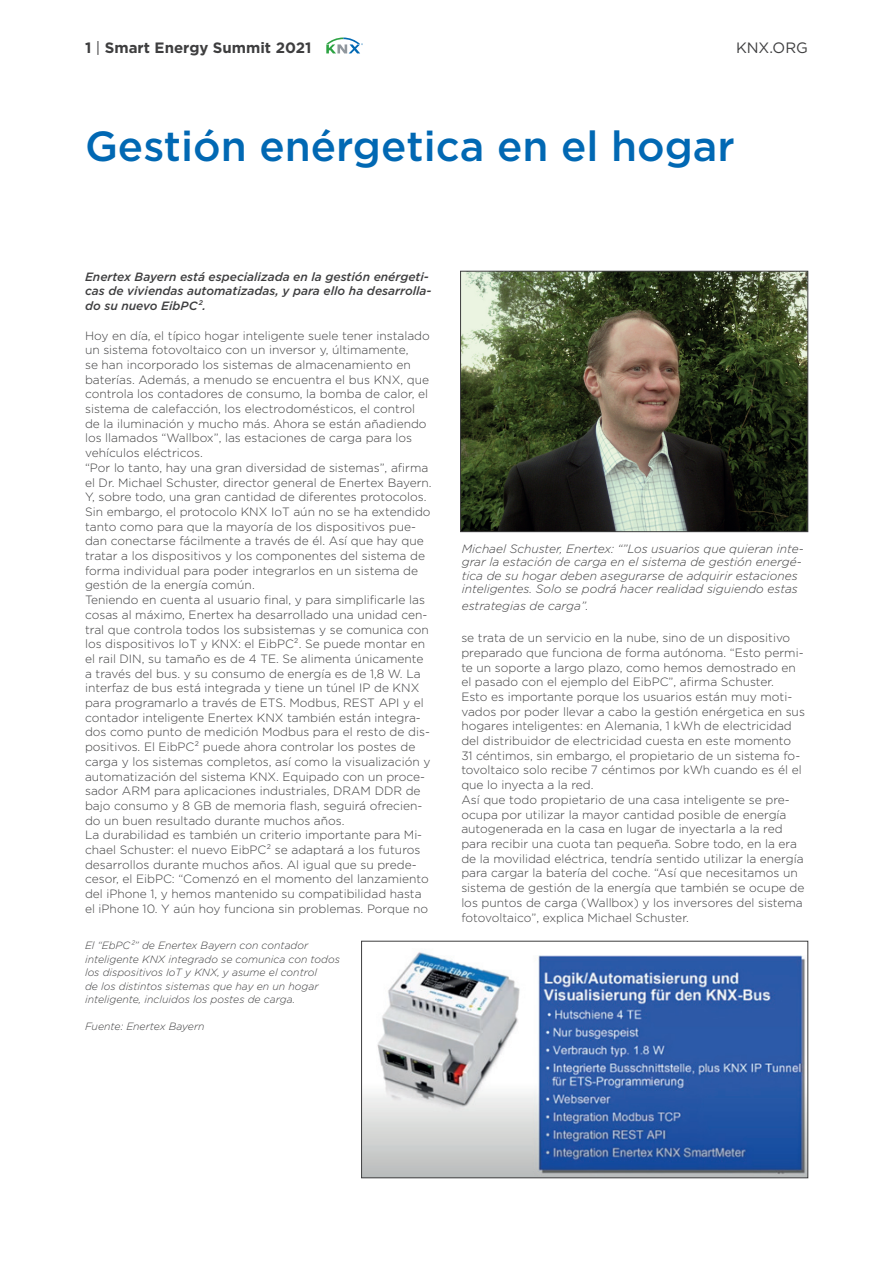
<style>
.page{position:relative;width:893px;height:1263px;background:#fff}
.page>*{position:absolute;margin:0;border:0;box-sizing:border-box;transform-origin:0 0}
.t1{font:500 42px "Gotham";color:#0168b3}
.t2{font:700 15px "Gotham";color:#3e3e3f}
.t3{font:15px "Gotham";color:#3e3e3f}
.t4{font:300 12px/14.7px "Gotham";color:#3e3e3f}
.t5{font:italic 300 12px/13.5px "Gotham";color:#3e3e3f}
.t6{font:italic 500 12px/14.7px "Gotham";color:#3e3e3f}
.t7{font:italic 300 10.5px/13.5px "Gotham";color:#3e3e3f}
.s1{font-weight:400}
</style>
<div class="page">
<img style="left:363px;top:952px;width:443px;height:224px">
<div style="left:361px;top:941px;width:447px;height:237px;border:1px solid #3e3e3f"></div>
<img style="left:462px;top:273px;width:344px;height:257px">
<div style="left:460px;top:271px;width:348px;height:261px;border:1px solid #3e3e3f"></div>
<svg style="left:326px;top:38px;width:37px;height:15px"></svg>
<p class="t2" style="left:85px;top:39px;width:228px">1 <span class="s1">|</span> Smart Energy Summit 2021</p>
<p class="t3" style="left:736px;top:39px;width:73px">KNX.ORG</p>
<h1 class="t1" style="left:85px;top:119px;width:651px">Gestión enérgetica en el hogar</h1>
<p class="t6" style="left:85px;top:269px;width:348px">Enertex Bayern está especializada en la gestión enérgeti&shy;cas de viviendas automatizadas, y para ello ha desarrolla&shy;do su nuevo EibPC².</p>
<p class="t4" style="left:85px;top:328px;width:348px">Hoy en día, el típico hogar inteligente suele tener instalado un sistema fotovoltaico con un inversor y, últimamente,<br>se han incorporado los sistemas de almacenamiento en baterías. Además, a menudo se encuentra el bus KNX, que controla los contadores de consumo, la bomba de calor, el sistema de calefacción, los electrodomésticos, el control de la iluminación y mucho más. Ahora se están añadiendo los llamados “Wallbox”, las estaciones de carga para los vehículos eléctricos.<br>“Por lo tanto, hay una gran diversidad de sistemas”, afirma el Dr. Michael Schuster, director general de Enertex Bayern.<br>Y, sobre todo, una gran cantidad de diferentes protocolos.<br>Sin embargo, el protocolo KNX IoT aún no se ha extendido tanto como para que la mayoría de los dispositivos pue&shy;dan conectarse fácilmente a través de él. Así que hay que tratar a los dispositivos y los componentes del sistema de forma individual para poder integrarlos en un sistema de gestión de la energía común.<br>Teniendo en cuenta al usuario final, y para simplificarle las cosas al máximo, Enertex ha desarrollado una unidad cen&shy;tral que controla todos los subsistemas y se comunica con los dispositivos IoT y KNX: el EibPC². Se puede montar en el rail DIN, su tamaño es de 4 TE. Se alimenta únicamente a través del bus. y su consumo de energía es de 1,8 W. La interfaz de bus está integrada y tiene un túnel IP de KNX para programarlo a través de ETS. Modbus, REST API y el contador inteligente Enertex KNX también están integra&shy;dos como punto de medición Modbus para el resto de dis&shy;positivos. El EibPC² puede ahora controlar los postes de carga y los sistemas completos, así como la visualización y automatización del sistema KNX. Equipado con un proce&shy;sador ARM para aplicaciones industriales, DRAM DDR de bajo consumo y 8 GB de memoria flash, seguirá ofrecien&shy;do un buen resultado durante muchos años.<br>La durabilidad es también un criterio importante para Mi&shy;chael Schuster: el nuevo EibPC² se adaptará a los futuros desarrollos durante muchos años. Al igual que su prede&shy;cesor, el EibPC: “Comenzó en el momento del lanzamiento del iPhone 1, y hemos mantenido su compatibilidad hasta el iPhone 10. Y aún hoy funciona sin problemas. Porque no</p>
<p class="t7" style="left:85px;top:938px;width:256px">El “EbPC²” de Enertex Bayern con contador inteligente KNX integrado se comunica con todos los dispositivos IoT y KNX, y asume el control<br>de los distintos sistemas que hay en un hogar inteligente, incluidos los postes de carga.</p>
<p class="t7" style="left:85px;top:1019px;width:121px">Fuente: Enertex Bayern</p>
<p class="t5" style="left:462px;top:541px;width:343px">Michael Schuster, Enertex: “”Los usuarios que quieran inte&shy;grar la estación de carga en el sistema de gestión energé&shy;tica de su hogar deben asegurarse de adquirir estaciones inteligentes. Solo se podrá hacer realidad siguiendo estas</p>
<p class="t5" style="left:462px;top:598px;width:128px">estrategias de carga”.</p>
<p class="t4" style="left:461px;top:630px;width:345px">se trata de un servicio en la nube, sino de un dispositivo preparado que funciona de forma autónoma. “Esto permi&shy;te un soporte a largo plazo, como hemos demostrado en el pasado con el ejemplo del EibPC”, afirma Schuster.<br>Esto es importante porque los usuarios están muy moti&shy;vados por poder llevar a cabo la gestión enérgetica en sus hogares inteligentes: en Alemania, 1 kWh de electricidad del distribuidor de electricidad cuesta en este momento 31 céntimos, sin embargo, el propietario de un sistema fo&shy;tovoltaico solo recibe 7 céntimos por kWh cuando es él el que lo inyecta a la red.<br>Así que todo propietario de una casa inteligente se pre&shy;ocupa por utilizar la mayor cantidad posible de energía autogenerada en la casa en lugar de inyectarla a la red para recibir una cuota tan pequeña. Sobre todo, en la era de la movilidad eléctrica, tendría sentido utilizar la energía para cargar la batería del coche. “Así que necesitamos un sistema de gestión de la energía que también se ocupe de los puntos de carga (Wallbox) y los inversores del sistema fotovoltaico”, explica Michael Schuster.</p>
</div>
